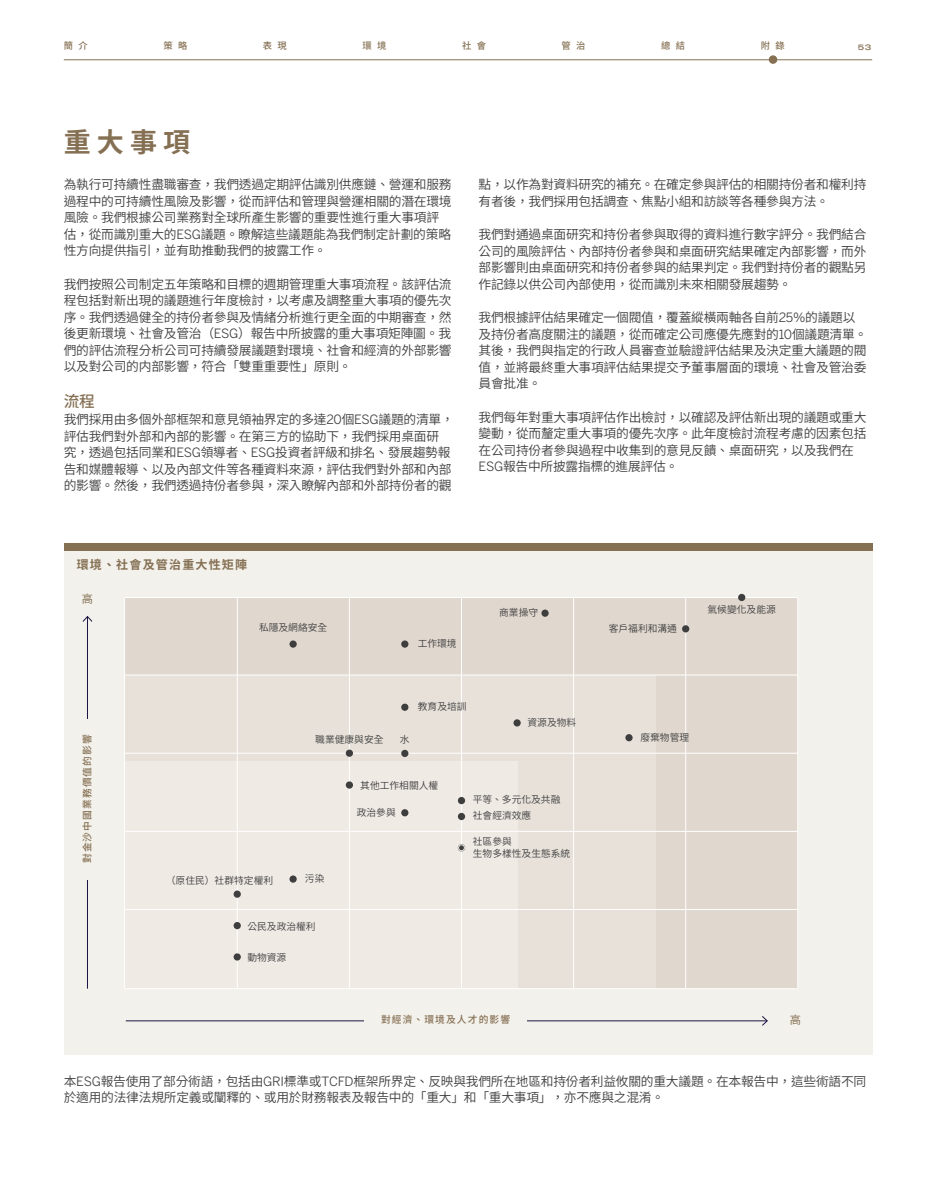
<style>
.page{position:relative;width:936px;height:1191px;background:#fff}
.page>*{position:absolute;margin:0;border:0;box-sizing:border-box;transform-origin:0 0}
.Heading-2{font:700 27px "Source Han Sans TC";color:#857053}
.body-Text-Subhead-9pt-medium{font:500 15.75px "Source Han Sans TC";color:#857053}
.Body-Text{font:12.75px/16.5px "Source Han Sans TC";letter-spacing:-.02em;color:#3e3e3f}
.t1{font:700 12px "Source Han Sans TC";letter-spacing:.1em;color:#857053}
.t2{font:11.25px "Source Han Sans TC";color:#857053}
.t3{font:9.75px/15.6px "Source Han Sans TC";color:#3e3e3f}
.t4{font:500 9.75px "Source Han Sans TC";letter-spacing:.11em;color:#857053}
.t5{font:500 9.3px "Source Han Sans TC";letter-spacing:.575em;color:#857053}
.t6{font:500 expanded 7.8px "GT America";color:#857053}
.s1{font-family:"Benton Sans"}
</style>
<div class="page">
<svg style="left:768px;top:55px;width:9px;height:9px"></svg>
<hr style="left:64px;top:59px;width:808px;height:1px;background:#857053">
<div style="left:64px;top:543px;width:808px;height:511px;background:#f3f1ec"></div>
<div style="left:124px;top:597px;width:673px;height:391px;background:#e0d7ce"></div>
<div style="left:125px;top:675px;width:530px;height:313px;background:#e7e1d9"></div>
<div style="left:125px;top:760px;width:392px;height:228px;background:#f0eae5"></div>
<hr style="left:87px;top:616px;width:1px;height:372px;background:#1c1344">
<svg style="left:82px;top:616px;width:11px;height:6px"></svg>
<hr style="left:126px;top:1020px;width:641px;height:1px;background:#1c1344">
<svg style="left:761px;top:1016px;width:6px;height:10px"></svg>
<hr style="left:125px;top:597px;width:672px;height:1px;background:#fff">
<hr style="left:124px;top:597px;width:1px;height:391px;background:#fff">
<hr style="left:237px;top:597px;width:1px;height:391px;background:#fff">
<hr style="left:349px;top:597px;width:1px;height:391px;background:#fff">
<hr style="left:461px;top:597px;width:1px;height:391px;background:#fff">
<hr style="left:573px;top:597px;width:1px;height:391px;background:#fff">
<hr style="left:685px;top:597px;width:1px;height:391px;background:#fff">
<hr style="left:797px;top:597px;width:1px;height:391px;background:#fff">
<hr style="left:125px;top:988px;width:672px;height:1px;background:#fff">
<hr style="left:125px;top:909px;width:672px;height:1px;background:#fff">
<hr style="left:125px;top:831px;width:672px;height:1px;background:#fff">
<hr style="left:125px;top:753px;width:672px;height:1px;background:#fff">
<hr style="left:125px;top:675px;width:672px;height:1px;background:#fff">
<div style="left:64px;top:543px;width:808px;height:7px;background:#857053"></div>
<div style="left:682px;top:625px;width:7px;height:7px;background:#3e3e3f;border-radius:50%"></div>
<div style="left:738px;top:594px;width:7px;height:7px;background:#3e3e3f;border-radius:50%"></div>
<div style="left:625px;top:734px;width:7px;height:7px;background:#3e3e3f;border-radius:50%"></div>
<div style="left:541px;top:609px;width:7px;height:8px;background:#3e3e3f;border-radius:50%"></div>
<div style="left:401px;top:703px;width:7px;height:8px;background:#3e3e3f;border-radius:50%"></div>
<div style="left:401px;top:640px;width:7px;height:7px;background:#3e3e3f;border-radius:50%"></div>
<div style="left:401px;top:750px;width:7px;height:7px;background:#3e3e3f;border-radius:50%"></div>
<div style="left:401px;top:809px;width:7px;height:7px;background:#3e3e3f;border-radius:50%"></div>
<div style="left:289px;top:875px;width:8px;height:7px;background:#3e3e3f;border-radius:50%"></div>
<div style="left:233px;top:890px;width:8px;height:7px;background:#3e3e3f;border-radius:50%"></div>
<div style="left:233px;top:953px;width:8px;height:7px;background:#3e3e3f;border-radius:50%"></div>
<div style="left:233px;top:922px;width:8px;height:7px;background:#3e3e3f;border-radius:50%"></div>
<div style="left:346px;top:749px;width:7px;height:8px;background:#3e3e3f;border-radius:50%"></div>
<div style="left:346px;top:781px;width:7px;height:7px;background:#3e3e3f;border-radius:50%"></div>
<div style="left:289px;top:640px;width:8px;height:7px;background:#3e3e3f;border-radius:50%"></div>
<div style="left:513px;top:719px;width:7px;height:7px;background:#3e3e3f;border-radius:50%"></div>
<div style="left:458px;top:797px;width:7px;height:7px;background:#3e3e3f;border-radius:50%"></div>
<div style="left:458px;top:813px;width:7px;height:7px;background:#3e3e3f;border-radius:50%"></div>
<div style="left:458px;top:844px;width:6px;height:7px;border:1px solid #f0eae5;border-radius:50%"></div>
<div style="left:85px;top:719px;width:6px;height:160px;background:#f3f1ec"></div>
<div style="left:364px;top:1017px;width:162px;height:7px;background:#f3f1ec"></div>
<p class="t5" style="left:64px;top:41px;width:25px">簡介</p>
<p class="t5" style="left:163px;top:41px;width:25px">策略</p>
<p class="t5" style="left:263px;top:41px;width:25px">表現</p>
<p class="t5" style="left:362px;top:41px;width:25px">環境</p>
<p class="t5" style="left:462px;top:41px;width:25px">社會</p>
<p class="t5" style="left:561px;top:41px;width:25px">管治</p>
<p class="t5" style="left:661px;top:41px;width:25px">總結</p>
<p class="t5" style="left:760px;top:41px;width:25px">附錄</p>
<p class="t6" style="left:857px;top:42px;width:15px">53</p>
<p class="Heading-2" style="left:64px;top:127px;width:128px">重大事項</p>
<p class="Body-Text" style="left:64px;top:177px;width:389px">為執行可持續性盡職審查，我們透過定期評估識別供應鏈、營運和服務過程中的可持續性風險及影響，從而評估和管理與營運相關的潛在環境風險。我們根據公司業務對全球所產生影響的重要性進行重大事項評估，從而識別重大的<span class="s1">ESG</span>議題。瞭解這些議題能為我們制定計劃的策略性方向提供指引，並有助推動我們的披露工作。</p>
<p class="Body-Text" style="left:64px;top:276px;width:389px;text-align:justify">我們按照公司制定五年策略和目標的週期管理重大事項流程。該評估流程包括對新出現的議題進行年度檢討，以考慮及調整重大事項的優先次序。我們透過健全的持份者參與及情緒分析進行更全面的中期審查，然後更新環境、社會及管治（<span class="s1">ESG</span>）報告中所披露的重大事項矩陣圖。我們的評估流程分析公司可持續發展議題對環境、社會和經濟的外部影響以及對公司的内部影響，符合「雙重重要性」原則。</p>
<p class="body-Text-Subhead-9pt-medium" style="left:64px;top:393px;width:33px">流程</p>
<p class="Body-Text" style="left:64px;top:411px;width:391px">我們採用由多個外部框架和意見領袖界定的多達<span class="s1">20</span>個<span class="s1">ESG</span>議題的清單，評估我們對外部和內部的影響。在第三方的協助下，我們採用桌面研究，透過包括同業和<span class="s1">ESG</span>領導者、<span class="s1">ESG</span>投資者評級和排名、發展趨勢報告和媒體報導、以及內部文件等各種資料來源，評估我們對外部和內部的影響。然後，我們透過持份者參與，深入瞭解內部和外部持份者的觀</p>
<p class="Body-Text" style="left:478px;top:177px;width:389px">點，以作為對資料研究的補充。在確定參與評估的相關持份者和權利持有者後，我們採用包括調查、焦點小組和訪談等各種參與方法。</p>
<p class="Body-Text" style="left:478px;top:227px;width:389px;text-align:justify">我們對通過桌面研究和持份者參與取得的資料進行數字評分。我們結合公司的風險評估、內部持份者參與和桌面研究結果確定內部影響，而外部影響則由桌面研究和持份者參與的結果判定。我們對持份者的觀點另作記錄以供公司內部使用，從而識別未來相關發展趨勢。</p>
<p class="Body-Text" style="left:478px;top:310px;width:390px">我們根據評估結果確定一個閥值，覆蓋縱橫兩軸各自前<span class="s1">25%</span>的議題以及持份者高度關注的議題，從而確定公司應優先應對的<span class="s1">10</span>個議題清單。其後，我們與指定的行政人員審查並驗證評估結果及決定重大議題的閥值，並將最終重大事項評估結果提交予董事層面的環境、社會及管治委員會批准。</p>
<p class="Body-Text" style="left:478px;top:409px;width:389px">我們每年對重大事項評估作出檢討，以確認及評估新出現的議題或重大變動，從而釐定重大事項的優先次序。此年度檢討流程考慮的因素包括在公司持份者參與過程中收集到的意見反饋、桌面研究，以及我們在<br><span class="s1">ESG</span>報告中所披露指標的進展評估。</p>
<p class="t1" style="left:77px;top:558px;width:172px">環境、社會及管治重大性矩陣</p>
<p class="t2" style="left:82px;top:592px;width:13px">高</p>
<p class="t3" style="left:259px;top:620px;width:70px">私隱及網絡安全</p>
<p class="t3" style="left:417px;top:636px;width:40px">工作環境</p>
<p class="t3" style="left:418px;top:699px;width:50px">教育及培訓</p>
<p class="t3" style="left:499px;top:604px;width:40px">商業操守</p>
<p class="t3" style="left:707px;top:602px;width:70px">氣候變化及能源</p>
<p class="t3" style="left:608px;top:621px;width:70px">客戶福利和溝通</p>
<p class="t3" style="left:527px;top:714px;width:50px">資源及物料</p>
<p class="t4" style="left:82px;top:863px;width:130px;rotate:-90deg">對金沙中國業務價值的影響</p>
<p class="t3" style="left:315px;top:731px;width:70px">職業健康與安全</p>
<p class="t3" style="left:400px;top:731px;width:11px">水</p>
<p class="t3" style="left:360px;top:777px;width:80px">其他工作相關人權</p>
<p class="t3" style="left:305px;top:870px;width:21px">污染</p>
<p class="t3" style="left:247px;top:918px;width:70px">公民及政治權利</p>
<p class="t3" style="left:166px;top:873px;width:109px">（原住民）社群特定權利</p>
<p class="t3" style="left:247px;top:950px;width:40px">動物資源</p>
<p class="t3" style="left:357px;top:805px;width:40px">政治參與</p>
<p class="t3" style="left:472px;top:792px;width:89px">平等、多元化及共融社會經濟效應</p>
<p class="t3" style="left:473px;top:836px;width:99px;line-height:11.7px">社區參與<br>生物多樣性及生態系統</p>
<p class="t4" style="left:381px;top:1014px;width:130px">對經濟、環境及人才的影響</p>
<p class="t3" style="left:640px;top:729px;width:50px">廢棄物管理</p>
<p class="t2" style="left:789px;top:1013px;width:13px">高</p>
<p class="Body-Text" style="left:64px;top:1073px;width:803px">本<span class="s1">ESG</span>報告使用了部分術語，包括由<span class="s1">GRI</span>標準或<span class="s1">TCFD</span>框架所界定、反映與我們所在地區和持份者利益攸關的重大議題。在本報告中，這些術語不同於適用的法律法規所定義或闡釋的、或用於財務報表及報告中的「重大」和「重大事項」，亦不應與之混淆。</p>
</div>
